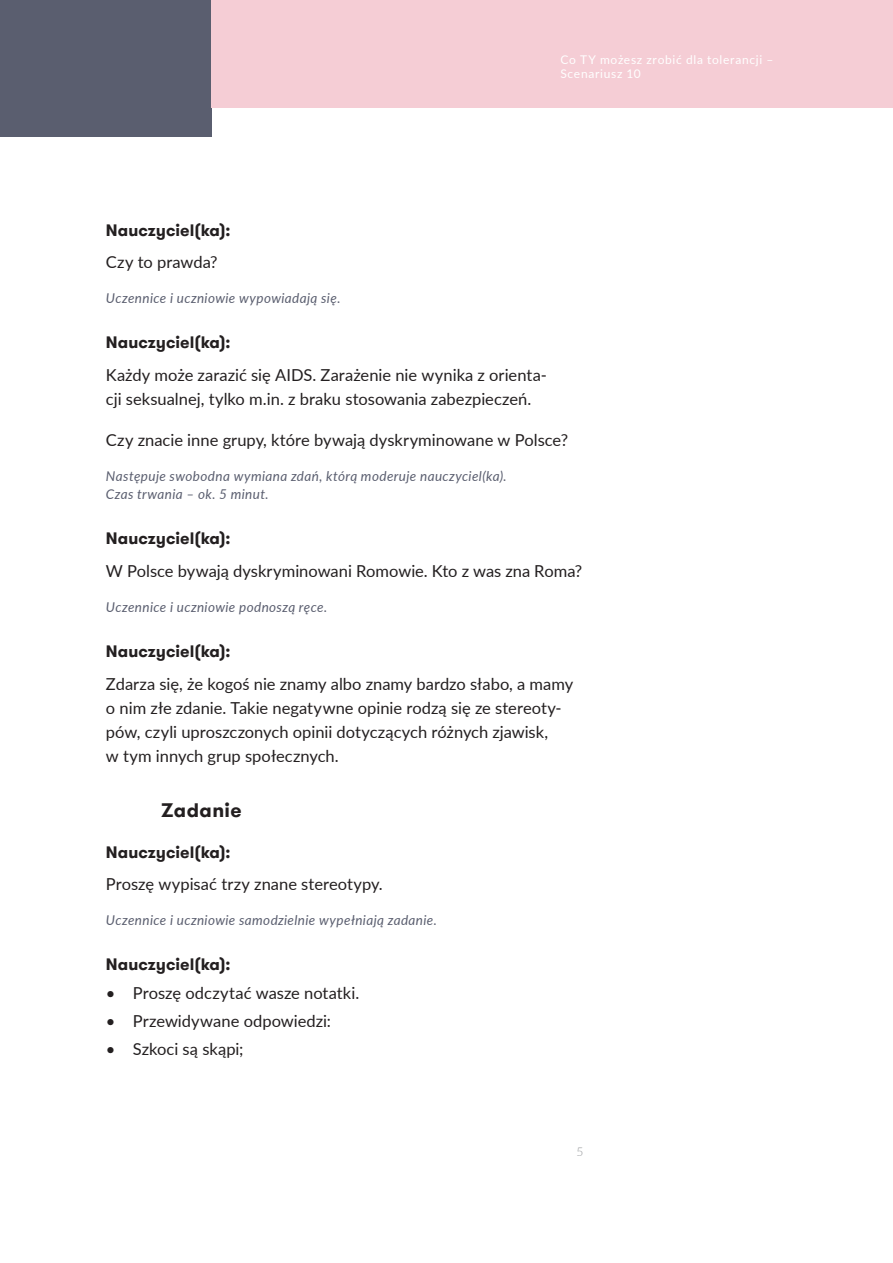
<style>
.page{position:relative;width:893px;height:1263px;background:#fff}
.page>*{position:absolute;margin:0;border:0;box-sizing:border-box;transform-origin:0 0}
.Podrozdział{font:700 19.5px "GT Walsheim";letter-spacing:.02em;color:#231f20}
.Styl_akapitowy_1{font:16.5px/24px "Lato";color:#231f20}
.nagłówki_śródtekstow{font:700 16.5px "GT Walsheim";color:#231f20}
.narracja_krótsza{font:italic 13.5px/18px "Lato";letter-spacing:.03em;color:#5a5e6f}
.t1{font:12px/14.4px "Lato";letter-spacing:.06em;color:#fff}
.t2{font:300 12px "Lato";color:#939598}
</style>
<div class="page">
<div style="left:0;top:0;width:212px;height:136px;background:#5a5e6f"></div>
<div style="left:212px;top:0;width:681px;height:108px;background:#f5cdd5"></div>
<p class="t1" style="left:560px;top:52px;width:215px">Co TY możesz zrobić dla tolerancji –<br>Scenariusz 10</p>
<p class="nagłówki_śródtekstow" style="left:106px;top:219px;width:126px">Nauczyciel(ka):</p>
<p class="Styl_akapitowy_1" style="left:106px;top:249px;width:113px">Czy to prawda?</p>
<p class="narracja_krótsza" style="left:106px;top:289px;width:236px">Uczennice i uczniowie wypowiadają się.</p>
<p class="nagłówki_śródtekstow" style="left:106px;top:332px;width:126px">Nauczyciel(ka):</p>
<p class="Styl_akapitowy_1" style="left:106px;top:362px;width:442px">Każdy może zarazić się AIDS. Zarażenie nie wynika z orienta&shy;cji seksualnej, tylko m.in. z braku stosowania zabezpieczeń.</p>
<p class="Styl_akapitowy_1" style="left:106px;top:427px;width:464px">Czy znacie inne grupy, które bywają dyskryminowane w Polsce?</p>
<p class="narracja_krótsza" style="left:106px;top:466px;width:402px">Następuje swobodna wymiana zdań, którą moderuje nauczyciel(ka).<br>Czas trwania – ok. 5 minut.</p>
<p class="nagłówki_śródtekstow" style="left:106px;top:528px;width:126px">Nauczyciel(ka):</p>
<p class="Styl_akapitowy_1" style="left:106px;top:558px;width:478px">W Polsce bywają dyskryminowani Romowie. Kto z was zna Roma?</p>
<p class="narracja_krótsza" style="left:106px;top:597px;width:223px">Uczennice i uczniowie podnoszą ręce.</p>
<p class="nagłówki_śródtekstow" style="left:106px;top:640px;width:126px">Nauczyciel(ka):</p>
<p class="Styl_akapitowy_1" style="left:106px;top:671px;width:469px">Zdarza się, że kogoś nie znamy albo znamy bardzo słabo, a mamy o nim złe zdanie. Takie negatywne opinie rodzą się ze stereoty&shy;pów, czyli uproszczonych opinii dotyczących różnych zjawisk,<br>w tym innych grup społecznych.</p>
<p class="Podrozdział" style="left:161px;top:797px;width:82px">Zadanie</p>
<p class="nagłówki_śródtekstow" style="left:106px;top:841px;width:126px">Nauczyciel(ka):</p>
<p class="Styl_akapitowy_1" style="left:106px;top:871px;width:278px">Proszę wypisać trzy znane stereotypy.</p>
<p class="narracja_krótsza" style="left:106px;top:911px;width:333px">Uczennice i uczniowie samodzielnie wypełniają zadanie.</p>
<p class="nagłówki_śródtekstow" style="left:106px;top:954px;width:126px">Nauczyciel(ka):</p>
<p class="Styl_akapitowy_1" style="left:106px;top:980px;width:255px">• Proszę odczytać wasze notatki.</p>
<p class="Styl_akapitowy_1" style="left:106px;top:1008px;width:226px">• Przewidywane odpowiedzi:</p>
<p class="Styl_akapitowy_1" style="left:106px;top:1036px;width:139px">• Szkoci są skąpi;</p>
<p class="t2" style="left:577px;top:1143px;width:8px">5</p>
</div>
